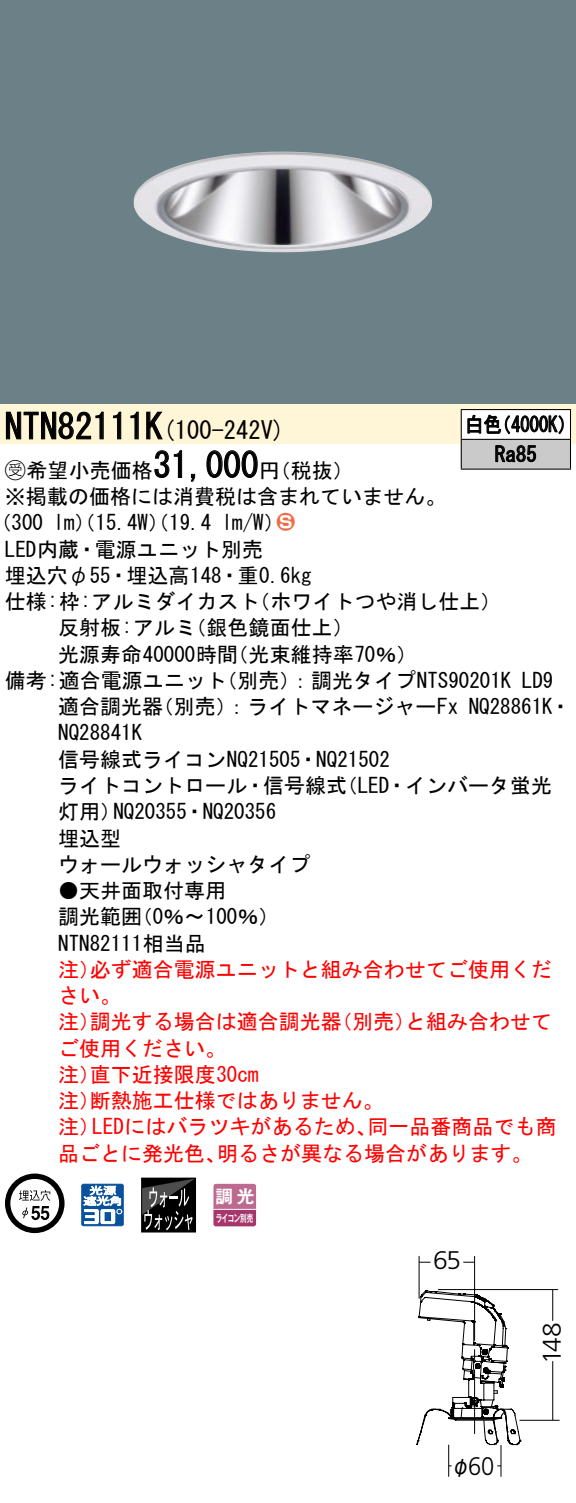
<style>
.page{position:relative;width:576px;height:1503px;background:#fff}
.page>*{position:absolute;margin:0;border:0;box-sizing:border-box;transform-origin:0 0}
.t1{font:35px "MS Gothic";color:#000}
.t2{font:300 25.55px "Frutiger LT Std";letter-spacing:-.025em;color:#000}
.t3{font:300 25.55px "Frutiger LT Std";letter-spacing:-.025em;color:#000;scale:.93 1}
.t4{font:24.5px "MS Gothic";color:#000}
.t5{font:21px/26.2px "MS Gothic";color:#000}
.t6{font:21px/26.2px "MS Gothic";color:#f00}
.t7{font:21px/29.8px "MS Gothic";color:#000;scale:.88 1}
.t8{font:21px "Ford Classification 1";color:#ed6d48}
.t9{font:21px "Gothic MB101 Pro Regular 90 pv RKSJ H";color:#000;scale:.9 1}
.t10{font:17.5px "Gothic MB101 Pro De Bold 90 pv RKSJ H";color:#fff}
.t11{font:10.15px "Gothic MB101 Pro De Bold 90 pv RKSJ H";letter-spacing:-.05em;color:#fff;scale:.65 1}
.s1{font-size:35px}
.s2{font-family:"Ford Classification 1"}
.s3{color:#fff}
</style>
<div class="page">
<div style="left:0;top:0;width:575px;height:404px;background:#6c8087"></div>
<img style="left:133px;top:152px;width:299px;height:100px">
<div style="left:0;top:404px;width:575px;height:40px;background:#fff5d7"></div>
<svg style="left:6px;top:411px;width:98px;height:29px"></svg>
<svg style="left:113px;top:411px;width:9px;height:29px"></svg>
<svg style="left:130px;top:411px;width:9px;height:29px"></svg>
<svg style="left:146px;top:411px;width:17px;height:29px"></svg>
<svg style="left:154px;top:450px;width:28px;height:28px"></svg>
<svg style="left:190px;top:473px;width:6px;height:9px"></svg>
<svg style="left:206px;top:450px;width:52px;height:28px"></svg>
<svg style="left:5px;top:1173px;width:59px;height:60px"></svg>
<svg style="left:81px;top:1183px;width:43px;height:43px"></svg>
<div style="left:141px;top:1177px;width:55px;height:55px;border:1px solid #000"></div>
<svg style="left:141px;top:1178px;width:54px;height:52px;background:#303030"></svg>
<svg style="left:213px;top:1183px;width:43px;height:43px;background:#b75e88"></svg>
<hr style="left:213px;top:1208px;width:43px;height:1px;background:#fff">
<div style="left:461px;top:409px;width:109px;height:30px;background:#fff"></div>
<div style="left:461px;top:439px;width:109px;height:30px;background:#cacaca"></div>
<hr style="left:460px;top:409px;width:110px;height:1px;background:#000">
<hr style="left:569px;top:410px;width:2px;height:29px;background:#000">
<hr style="left:460px;top:439px;width:110px;height:1px;background:#000">
<svg style="left:460px;top:410px;width:1px;height:58px"></svg>
<hr style="left:569px;top:440px;width:2px;height:28px;background:#000">
<hr style="left:460px;top:468px;width:110px;height:2px;background:#000">
<svg style="left:467px;top:414px;width:96px;height:20px"></svg>
<svg style="left:495px;top:445px;width:41px;height:17px"></svg>
<hr style="left:438px;top:1288px;width:119px;height:2px;background:#000">
<hr style="left:519px;top:1419px;width:40px;height:1px;background:#000">
<hr style="left:552px;top:1289px;width:1px;height:130px;background:#000">
<svg style="left:552px;top:1310px;width:2px;height:62px"></svg>
<svg style="left:416px;top:1255px;width:105px;height:222px"></svg>
<h1 class="t1" style="left:5px;top:409px;width:142px">NTN82111</h1>
<p class="t4" style="left:145px;top:418px;width:141px">(<span class="s1">K</span> 100-242 (V</p>
<p class="t7" style="left:494px;top:409px;width:49px;text-indent:-30px">白色<br>Ra85</p>
<p class="t7" style="left:492px;top:409px;width:96px">（4000 (K</p>
<h1 class="t1" style="left:153px;top:447px;width:106px">31,000</h1>
<p class="t5" style="left:5px;top:457px;width:442px"><span class="s2">B</span>希望小売価格<br>※掲載の価格には消費税は含まれていません。</p>
<p class="t8" style="left:277px;top:511px;width:19px">2<span class="s3">3</span></p>
<p class="t5" style="left:259px;top:457px;width:96px">（円税抜(</p>
<p class="t5" style="left:222px;top:509px;width:64px">l m (W/</p>
<p class="t5" style="left:-9px;top:509px;width:54px">（300</p>
<p class="t5" style="left:5px;top:536px;width:259px">LED内蔵・電源ユニット別売</p>
<p class="t5" style="left:5px;top:562px;width:308px">埋込穴φ55・埋込高148・重0.6kg</p>
<p class="t5" style="left:249px;top:588px;width:254px">（ホワイトつや消し仕上(</p>
<p class="t5" style="left:54px;top:509px;width:159px">lm）（15.4 ）（W 19.4</p>
<p class="t5" style="left:185px;top:588px;width:170px;text-indent:-180px">仕様枠: :アルミダイカスト<br>（銀色鏡面仕上(</p>
<p class="t5" style="left:58px;top:614px;width:139px">反射板:アルミ</p>
<p class="t5" style="left:58px;top:641px;width:181px">光源寿命40000時間</p>
<p class="t5" style="left:227px;top:641px;width:191px">（光束維持率70％(</p>
<p class="t5" style="left:216px;top:667px;width:296px">（別売：）調光タイプNTS90201K</p>
<p class="t5" style="left:5px;top:667px;width:223px">備考:適合電源ユニット</p>
<p class="t5" style="left:521px;top:667px;width:33px">LD9</p>
<p class="t5" style="left:153px;top:693px;width:307px">（別売：）ライトマネージャーFx</p>
<p class="t5" style="left:58px;top:693px;width:106px">適合調光器</p>
<p class="t5" style="left:58px;top:719px;width:85px">NQ28841K</p>
<p class="t5" style="left:58px;top:746px;width:333px">信号線式ライコンNQ21505・NQ21502</p>
<p class="t5" style="left:336px;top:772px;width:217px">（LED・インバータ蛍光</p>
<p class="t5" style="left:468px;top:693px;width:104px">NQ28861 ・K</p>
<p class="t5" style="left:113px;top:772px;width:235px;text-indent:-55px">ライトコントロール・信号線式<br>NQ20355・NQ20356</p>
<p class="t5" style="left:58px;top:798px;width:253px">灯用）<br>埋込型<br>ウォールウォッシャタイプ</p>
<p class="t5" style="left:132px;top:877px;width:149px;text-indent:-73px">●天井面取付専用<br>)0％〜100％(</p>
<p class="t5" style="left:58px;top:903px;width:149px">調光範囲<br>NTN82111相当品</p>
<p class="t6" style="left:90px;top:956px;width:463px">必ず適合電源ユニットと組み合わせてご使用くだ</p>
<p class="t6" style="left:58px;top:956px;width:64px">注）さい。</p>
<p class="t6" style="left:90px;top:1008px;width:253px">調光する場合は適合調光器</p>
<p class="t6" style="left:331px;top:1008px;width:85px">（別売）</p>
<p class="t6" style="left:405px;top:1008px;width:148px">と組み合わせて</p>
<p class="t6" style="left:58px;top:1008px;width:43px">注）</p>
<p class="t6" style="left:58px;top:1034px;width:169px">ご使用ください。</p>
<p class="t6" style="left:90px;top:1061px;width:170px">直下近接限度30cm</p>
<p class="t6" style="left:90px;top:1061px;width:295px;text-indent:-32px">注）<br>断熱施工仕様ではありません。</p>
<p class="t6" style="left:58px;top:1087px;width:43px">注）</p>
<p class="t6" style="left:92px;top:1113px;width:286px">LEDにはバラツキがあるため、</p>
<p class="t6" style="left:367px;top:1113px;width:190px">同一品番商品でも商</p>
<p class="t6" style="left:58px;top:1113px;width:43px">注）</p>
<p class="t6" style="left:58px;top:1139px;width:169px">品ごとに発光色、</p>
<p class="t6" style="left:217px;top:1139px;width:317px">明るさが異なる場合があります。</p>
<p class="t10" style="left:215px;top:1181px;width:41px">調光</p>
<p class="t11" style="left:216px;top:1209px;width:59px">ライコン別売</p>
<p class="t2" style="left:433px;top:1245px;width:30px">65</p>
<p class="t3" style="left:468px;top:1451px;width:30px">60</p>
<p class="t9" style="left:451px;top:1448px;width:23px">φ</p>
<p class="t2" style="left:537px;top:1364px;width:43px;rotate:-90deg">148</p>
</div>
